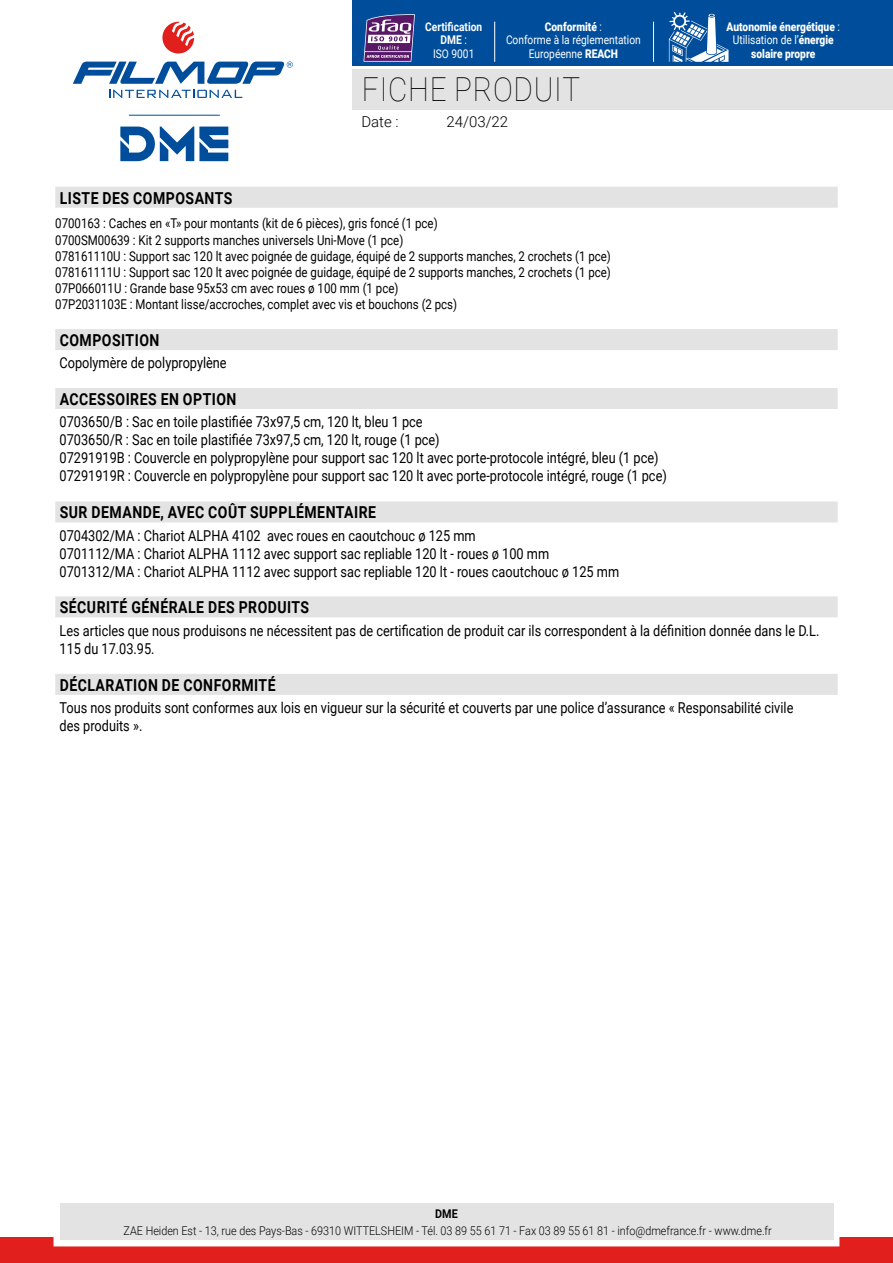
<style>
.page{position:relative;width:893px;height:1263px;background:#fff}
.page>*{position:absolute;margin:0;border:0;box-sizing:border-box;transform-origin:0 0}
.t1{font:100 33px "Roboto";letter-spacing:.025em;color:#000;scale:.9 1}
.t2{font:700 16.5px "Roboto";letter-spacing:.035em;color:#000;scale:.85 1}
.t3{font:15px/18px "Roboto";color:#000;scale:.85 1}
.t4{font:300 15px "Roboto";color:#000}
.t5{font:13.5px/16.2px "Roboto";color:#000;scale:.85 1}
.t6{font:300 12px "Roboto";color:#000;scale:.9 1}
.t7{font:900 12px/13.5px "Roboto";color:#fff;text-align:center;scale:.85 1}
.t8{font:12px/13.5px "Roboto";color:#fff;text-align:center;scale:.85 1}
.t9{font:700 12px/13.5px "Roboto";color:#fff;text-align:center;scale:.85 1}
.t10{font:700 12px "Roboto";color:#000;scale:.9 1}
.s1{font-weight:400}
.s2{font-weight:900}
</style>
<div class="page">
<div style="left:353px;top:69px;width:540px;height:40px;background:#e3e3e3"></div>
<svg style="left:109px;top:90px;width:133px;height:8px"></svg>
<svg style="left:162px;top:22px;width:32px;height:32px"></svg>
<svg style="left:73px;top:61px;width:220px;height:23px"></svg>
<div style="left:353px;top:0;width:540px;height:66px;background:#004e9b"></div>
<div style="left:0;top:1237px;width:893px;height:26px;background:#e11f1d"></div>
<div style="left:54px;top:1197px;width:785px;height:49px;border:12px solid #fff"></div>
<div style="left:60px;top:1203px;width:773px;height:37px;background:#e3e3e3"></div>
<svg style="left:120px;top:126px;width:108px;height:35px"></svg>
<hr style="left:129px;top:115px;width:91px;height:1px;background:#004e9b">
<hr style="left:653px;top:22px;width:1px;height:40px;background:#fff">
<hr style="left:494px;top:22px;width:1px;height:40px;background:#fff">
<svg style="left:669px;top:12px;width:59px;height:50px"></svg>
<svg style="left:363px;top:14px;width:52px;height:48px"></svg>
<hr style="left:365px;top:51px;width:46px;height:1px;background:#fff">
<div style="left:55px;top:187px;width:783px;height:21px;background:#e3e3e3"></div>
<div style="left:55px;top:329px;width:783px;height:21px;background:#e3e3e3"></div>
<div style="left:55px;top:388px;width:783px;height:21px;background:#e3e3e3"></div>
<div style="left:55px;top:501px;width:783px;height:21px;background:#e3e3e3"></div>
<div style="left:55px;top:596px;width:783px;height:21px;background:#e3e3e3"></div>
<div style="left:55px;top:674px;width:783px;height:21px;background:#e3e3e3"></div>
<p class="t9" style="left:425px;top:19px;width:68px">Certification<br>DME <span class="s1">:<br>ISO 9001</span></p>
<p class="t7" style="left:727px;top:19px;width:135px">Autonomie énergétique <span class="s1">:<br>Utilisation de l’</span>énergie solaire propre</p>
<p class="t8" style="left:506px;top:19px;width:160px"><span class="s2">Conformité</span> :<br>Conforme à la réglementation<br>Européenne <span class="s2">REACH</span></p>
<h1 class="t1" style="left:362px;top:67px;width:244px">FICHE PRODUIT</h1>
<p class="t4" style="left:361px;top:111px;width:39px">Date :</p>
<p class="t4" style="left:446px;top:111px;width:63px">24/03/22</p>
<p class="t2" style="left:60px;top:186px;width:205px">LISTE DES COMPOSANTS</p>
<p class="t5" style="left:55px;top:215px;width:655px">0700163 : Caches en «T» pour montants (kit de 6 pièces), gris foncé (1 pce)<br>0700SM00639 : Kit 2 supports manches universels Uni-Move (1 pce)<br>078161110U : Support sac 120 lt avec poignée de guidage, équipé de 2 supports manches, 2 crochets (1 pce)<br>078161111U : Support sac 120 lt avec poignée de guidage, équipé de 2 supports manches, 2 crochets (1 pce)<br>07P066011U : Grande base 95x53 cm avec roues ø 100 mm (1 pce)<br>07P2031103E : Montant lisse/accroches, complet avec vis et bouchons (2 pcs)</p>
<p class="t2" style="left:60px;top:329px;width:119px">COMPOSITION</p>
<p class="t3" style="left:60px;top:353px;width:198px">Copolymère de polypropylène</p>
<p class="t2" style="left:60px;top:388px;width:209px">ACCESSOIRES EN OPTION</p>
<p class="t3" style="left:60px;top:412px;width:716px">0703650/B : Sac en toile plastifiée 73x97,5 cm, 120 lt, bleu 1 pce<br>0703650/R : Sac en toile plastifiée 73x97,5 cm, 120 lt, rouge (1 pce)<br>07291919B : Couvercle en polypropylène pour support sac 120 lt avec porte-protocole intégré, bleu (1 pce)<br>07291919R : Couvercle en polypropylène pour support sac 120 lt avec porte-protocole intégré, rouge (1 pce)</p>
<p class="t2" style="left:60px;top:501px;width:374px">SUR DEMANDE, AVEC COÛT SUPPLÉMENTAIRE</p>
<p class="t3" style="left:60px;top:526px;width:660px">0704302/MA : Chariot ALPHA 4102 avec roues en caoutchouc ø 125 mm<br>0701112/MA : Chariot ALPHA 1112 avec support sac repliable 120 lt - roues ø 100 mm<br>0701312/MA : Chariot ALPHA 1112 avec support sac repliable 120 lt - roues caoutchouc ø 125 mm</p>
<p class="t2" style="left:60px;top:596px;width:295px">SÉCURITÉ GÉNÉRALE DES PRODUITS</p>
<p class="t3" style="left:60px;top:621px;width:896px">Les articles que nous produisons ne nécessitent pas de certification de produit car ils correspondent à la définition donnée dans le D.L.<br>115 du 17.03.95.</p>
<p class="t2" style="left:60px;top:673px;width:256px">DÉCLARATION DE CONFORMITÉ</p>
<p class="t3" style="left:60px;top:698px;width:865px">Tous nos produits sont conformes aux lois en vigueur sur la sécurité et couverts par une police d’assurance « Responsabilité civile des produits ».</p>
<p class="t10" style="left:435px;top:1206px;width:27px">DME</p>
<p class="t6" style="left:124px;top:1222px;width:722px">ZAE Heiden Est - 13, rue des Pays-Bas - 69310 WITTELSHEIM - Tél. 03 89 55 61 71 - Fax 03 89 55 61 81 - info@dmefrance.fr - www.dme.fr</p>
</div>
